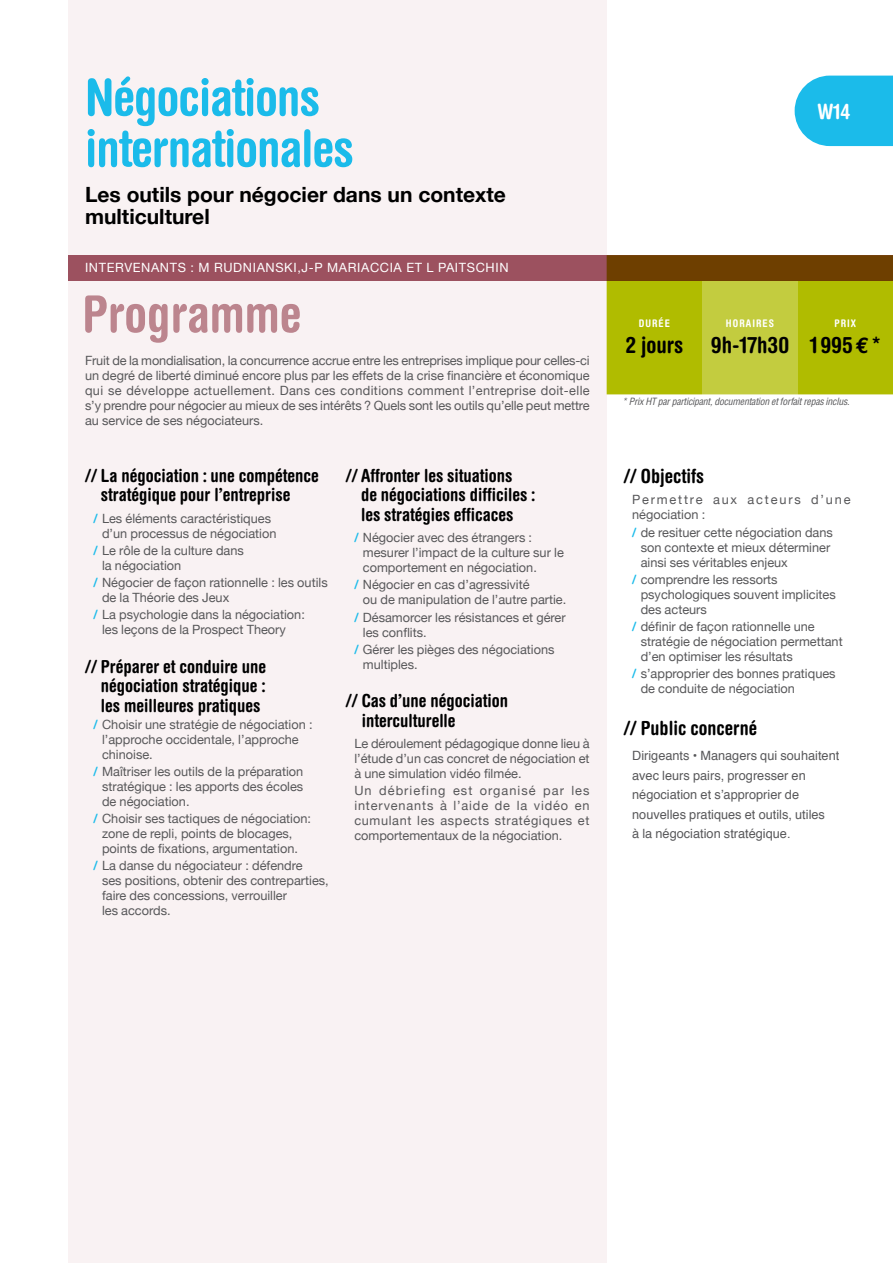
<style>
.page{position:relative;width:893px;height:1263px;background:#fff}
.page>*{position:absolute;margin:0;border:0;box-sizing:border-box;transform-origin:0 0}
.t1{font:700 condensed 51px/51px "Helvetica Rounded";letter-spacing:-.02em;color:#1bbbea}
.t2{font:700 condensed 51px "Helvetica Rounded";color:#bc858e}
.t3{font:700 condensed 22.5px "Helvetica Rounded";color:#000}
.t4{font:700 21px/22.5px "Helvetica Neue";color:#000}
.t5{font:700 condensed 21px "Helvetica Rounded";color:#fff}
.t6{font:700 condensed 19.5px "Helvetica Rounded";color:#000}
.t7{font:700 condensed 18px/19.5px "Helvetica Rounded";color:#000}
.t8{font:12.75px/15px "Helvetica Neue";color:#58585a}
.t9{font:12.75px/19.5px "Helvetica";color:#58585a}
.t10{font:12.75px "Helvetica Neue";letter-spacing:.05em;color:#fff}
.t11{font:700 condensed 10.5px "Helvetica Rounded";color:#fff}
.t12{font:italic condensed 9.75px "Helvetica";letter-spacing:-.02em;color:#58585a}
.s1{font-family:"Helvetica Rounded";font-weight:700;font-stretch:condensed;color:#1bbbea}
.s2{font-family:"Euro Mono";font-stretch:normal}
</style>
<div class="page">
<div style="left:68px;top:0;width:539px;height:1263px;background:#f9f2f3"></div>
<svg style="left:795px;top:76px;width:98px;height:70px;background:#2bbfeb"></svg>
<div style="left:607px;top:281px;width:286px;height:113px;background:#b0bc00"></div>
<svg style="left:68px;top:255px;width:825px;height:26px;background:#8c4a3e"></svg>
<div style="left:702px;top:281px;width:96px;height:113px;background:#c3cc3f"></div>
<h1 class="t1" style="left:85px;top:71px;width:270px">Négociations internationales</h1>
<h3 class="t4" style="left:85px;top:183px;width:422px">Les outils pour négocier dans un contexte multiculturel</h3>
<p class="t10" style="left:85px;top:260px;width:425px">I ntervenants : m rudnianski,j -p mariaccia et l paitschin</p>
<h1 class="t2" style="left:82px;top:283px;width:221px">Programme</h1>
<p class="t8" style="left:85px;top:353px;width:506px;text-align:justify">Fruit de la mondialisation, la concurrence accrue entre les entreprises implique pour celles-ci un degré de liberté diminué encore plus par les effets de la crise financière et économique qui se développe actuellement. Dans ces conditions comment l’entreprise doit-elle s’y prendre pour négocier au mieux de ses intérêts ? Quels sont les outils qu’elle peut mettre au service de ses négociateurs.</p>
<h3 class="t7" style="left:101px;top:465px;width:219px;text-indent:-16px">// La négociation : une compétence stratégique pour l’entreprise</h3>
<p class="t8" style="left:102px;top:511px;width:176px;text-indent:-9px"><span class="s1">/</span> Les éléments caractéristiques d’un processus de négociation</p>
<p class="t8" style="left:102px;top:543px;width:143px;text-indent:-9px"><span class="s1">/</span> Le rôle de la culture dans la négociation</p>
<p class="t8" style="left:102px;top:575px;width:227px;text-indent:-9px"><span class="s1">/</span> Négocier de façon rationnelle : les outils de la Théorie des Jeux</p>
<p class="t8" style="left:102px;top:607px;width:204px;text-indent:-9px"><span class="s1">/</span> La psychologie dans la négociation: les leçons de la Prospect Theory</p>
<h3 class="t7" style="left:101px;top:656px;width:167px;text-align:justify;text-indent:-16px">// Préparer et conduire une négociation stratégique : les meilleures pratiques</h3>
<p class="t8" style="left:102px;top:717px;width:212px;text-indent:-9px"><span class="s1">/</span> Choisir une stratégie de négociation : l’approche occidentale, l’approche chinoise.</p>
<p class="t8" style="left:102px;top:764px;width:203px;text-align:justify;text-indent:-9px"><span class="s1">/</span> Maîtriser les outils de la préparation stratégique : les apports des écoles de négociation.</p>
<p class="t8" style="left:102px;top:811px;width:210px;text-indent:-9px"><span class="s1">/</span> Choisir ses tactiques de négociation: zone de repli, points de blocages, points de fixations, argumentation.</p>
<p class="t8" style="left:102px;top:858px;width:228px;text-indent:-9px"><span class="s1">/</span> La danse du négociateur : défendre<br>ses positions, obtenir des contreparties, faire des concessions, verrouiller<br>les accords.</p>
<h3 class="t7" style="left:361px;top:465px;width:176px;text-indent:-15px">// Affronter les situations<br>de négociations difficiles : les stratégies efficaces</h3>
<p class="t8" style="left:363px;top:530px;width:202px;text-indent:-9px"><span class="s1">/</span> Négocier avec des étrangers : mesurer l’impact de la culture sur le comportement en négociation.</p>
<p class="t8" style="left:363px;top:577px;width:205px;text-indent:-9px"><span class="s1">/</span> Négocier en cas d’agressivité<br>ou de manipulation de l’autre partie.</p>
<p class="t8" style="left:363px;top:609px;width:204px;text-indent:-9px"><span class="s1">/</span> Désamorcer les résistances et gérer les conflits.</p>
<p class="t8" style="left:363px;top:641px;width:193px;text-indent:-9px"><span class="s1">/</span> Gérer les pièges des négociations multiples.</p>
<h3 class="t7" style="left:362px;top:691px;width:148px;text-indent:-16px">// Cas d’une négociation interculturelle</h3>
<p class="t8" style="left:354px;top:736px;width:237px;text-align:justify">Le déroulement pédagogique donne lieu à l’étude d’un cas concret de négociation et à une simulation vidéo filmée.</p>
<p class="t8" style="left:354px;top:783px;width:237px;text-align:justify">Un débriefing est organisé par les intervenants à l’aide de la vidéo en cumulant les aspects stratégiques et comportementaux de la négociation.</p>
<h3 class="t5" style="left:817px;top:99px;width:35px">W14</h3>
<p class="t11" style="left:639px;top:317px;width:7px">dur</p>
<p class="t11" style="left:658px;top:317px;width:12px">ée</p>
<p class="t11" style="left:726px;top:317px;width:14px">horaires</p>
<p class="t11" style="left:834px;top:317px;width:23px">pri x</p>
<h2 class="t3" style="left:711px;top:331px;width:171px">9h-17h30 1 995<span class="s2">€</span>*</h2>
<h2 class="t3" style="left:625px;top:331px;width:59px">2 jours</h2>
<p class="t12" style="left:622px;top:396px;width:229px">* Prix HT par participant, documentation et forfait repas inclus.</p>
<h3 class="t6" style="left:624px;top:464px;width:82px">// Objectifs</h3>
<p class="t8" style="left:632px;top:492px;width:220px">Permettre aux acteurs d’une négociation :</p>
<p class="t8" style="left:641px;top:524px;width:194px;text-indent:-9px"><span class="s1">/</span> de resituer cette négociation dans son contexte et mieux déterminer ainsi ses véritables enjeux</p>
<p class="t8" style="left:641px;top:571px;width:197px;text-indent:-9px"><span class="s1">/</span> comprendre les ressorts psychologiques souvent implicites des acteurs</p>
<p class="t8" style="left:641px;top:619px;width:204px;text-indent:-9px"><span class="s1">/</span> définir de façon rationnelle une stratégie de négociation permettant d’en optimiser les résultats</p>
<p class="t8" style="left:641px;top:666px;width:196px;text-indent:-9px"><span class="s1">/</span> s’approprier des bonnes pratiques de conduite de négociation</p>
<h3 class="t6" style="left:624px;top:716px;width:135px">// Public concerné</h3>
<p class="t9" style="left:632px;top:747px;width:209px">Dirigeants • Managers qui souhaitent avec leurs pairs, progresser en négociation et s’approprier de nouvelles pratiques et outils, utiles<br>à la négociation stratégique.</p>
</div>
